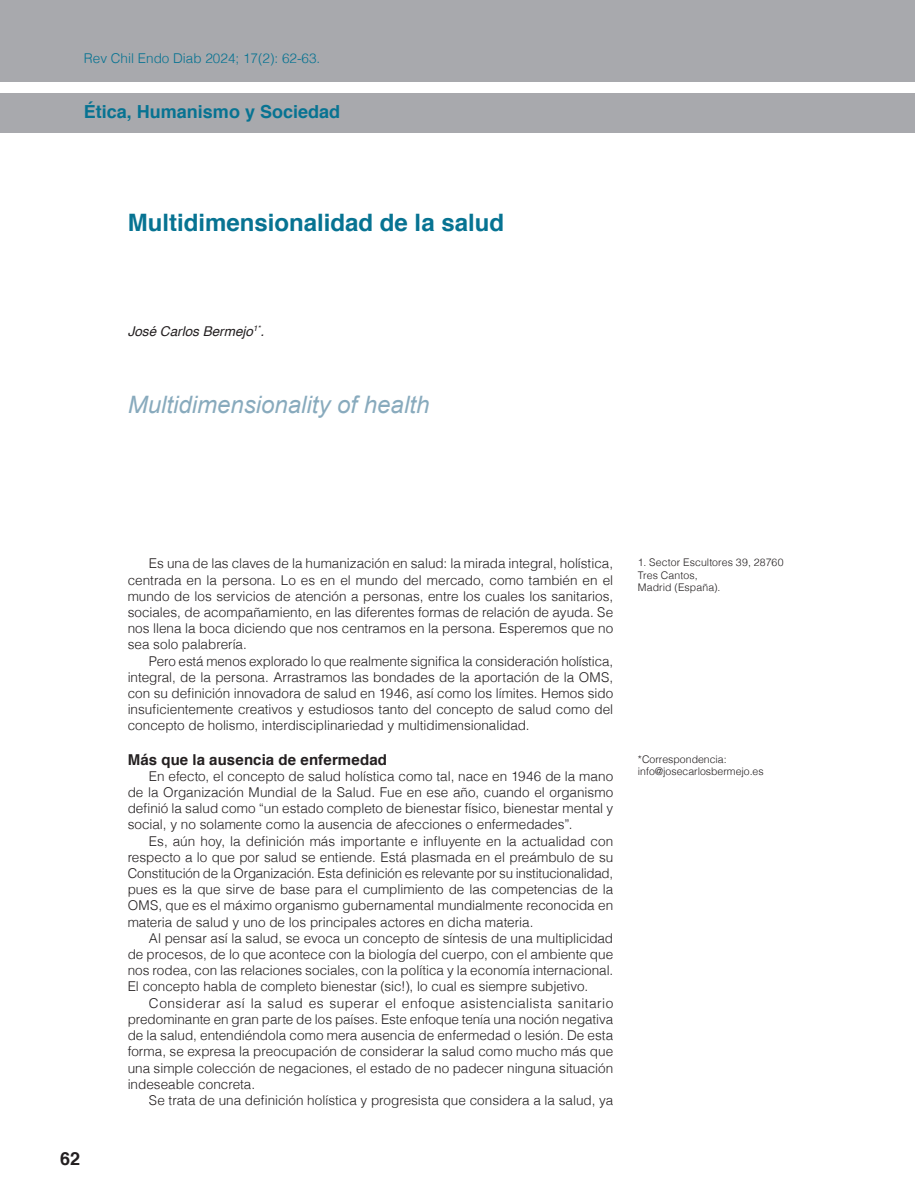
<style>
.page{position:relative;width:915px;height:1191px;background:#fff}
.page>*{position:absolute;margin:0;border:0;box-sizing:border-box;transform-origin:0 0}
.Título{font:700 24px "Helvetica";color:#077392}
.Titule{font:italic 24px "Arial";color:#88aabd}
.t1{font:700 18px "Helvetica";color:#077392}
.t2{font:700 18px "Helvetica";color:#231f20}
.Sub_titulos_1{font:700 15px "Helvetica";letter-spacing:.01em;color:#231f20}
.Texto{font:300 13.5px/16.2px "Helvetica";color:#231f20;text-align:justify}
.t3{font:300 13.5px "Helvetica";color:#077392}
.Autores{font:italic 13.5px "Helvetica";color:#231f20}
.Afilacion_1{font:300 10.5px "Helvetica";letter-spacing:.01em;color:#231f20}
.Correspondencia{font:300 10.5px "Helvetica";color:#231f20}
</style>
<div class="page">
<div style="left:0;top:0;width:914px;height:81px;background:#a8a9ad"></div>
<div style="left:0;top:93px;width:914px;height:40px;background:#a8a9ad"></div>
<p class="t3" style="left:84px;top:46px;width:238px">Rev Chil Endo Diab 2024; 17(2): 62-63.</p>
<h2 class="t1" style="left:84px;top:97px;width:258px">Ética, Humanismo y Sociedad</h2>
<p class="Título" style="left:128px;top:203px;width:378px">Multidimensionalidad de la salud</p>
<p class="Autores" style="left:128px;top:320px;width:138px">José Carlos Bermejo<sup>1*</sup>.</p>
<p class="Titule" style="left:128px;top:389px;width:303px">Multidimensionality of health</p>
<h2 class="t2" style="left:60px;top:1144px;width:22px">62</h2>
<p class="Texto" style="left:128px;top:554px;width:487px;text-indent:21px">Es una de las claves de la humanización en salud: la mirada integral, holística, centrada en la persona. Lo es en el mundo del mercado, como también en el mundo de los servicios de atención a personas, entre los cuales los sanitarios, sociales, de acompañamiento, en las diferentes formas de relación de ayuda. Se nos llena la boca diciendo que nos centramos en la persona. Esperemos que no sea solo palabrería.</p>
<p class="Texto" style="left:128px;top:651px;width:487px;text-indent:21px">Pero está menos explorado lo que realmente significa la consideración holística, integral, de la persona. Arrastramos las bondades de la aportación de la OMS, con su definición innovadora de salud en 1946, así como los límites. Hemos sido insuficientemente creativos y estudiosos tanto del concepto de salud como del concepto de holismo, interdisciplinariedad y multidimensionalidad.</p>
<p class="Sub_titulos_1" style="left:128px;top:747px;width:261px">Más que la ausencia de enfermedad</p>
<p class="Texto" style="left:128px;top:767px;width:487px;text-indent:21px">En efecto, el concepto de salud holística como tal, nace en 1946 de la mano de la Organización Mundial de la Salud. Fue en ese año, cuando el organismo definió la salud como “un estado completo de bienestar físico, bienestar mental y social, y no solamente como la ausencia de afecciones o enfermedades”.</p>
<p class="Texto" style="left:128px;top:831px;width:487px;text-indent:21px">Es, aún hoy, la definición más importante e influyente en la actualidad con respecto a lo que por salud se entiende. Está plasmada en el preámbulo de su Constitución de la Organización. Esta definición es relevante por su institucionalidad, pues es la que sirve de base para el cumplimiento de las competencias de la OMS, que es el máximo organismo gubernamental mundialmente reconocida en materia de salud y uno de los principales actores en dicha materia.</p>
<p class="Texto" style="left:128px;top:929px;width:487px;text-indent:21px">Al pensar así la salud, se evoca un concepto de síntesis de una multiplicidad de procesos, de lo que acontece con la biología del cuerpo, con el ambiente que nos rodea, con las relaciones sociales, con la política y la economía internacional.<br>El concepto habla de completo bienestar (sic!), lo cual es siempre subjetivo.</p>
<p class="Texto" style="left:128px;top:993px;width:487px;text-indent:21px">Considerar así la salud es superar el enfoque asistencialista sanitario predominante en gran parte de los países. Este enfoque tenía una noción negativa de la salud, entendiéndola como mera ausencia de enfermedad o lesión. De esta forma, se expresa la preocupación de considerar la salud como mucho más que una simple colección de negaciones, el estado de no padecer ninguna situación indeseable concreta.</p>
<p class="Texto" style="left:149px;top:1091px;width:465px">Se trata de una definición holística y progresista que considera a la salud, ya</p>
<p class="Afilacion_1" style="left:637px;top:553px;width:147px">1. Sector Escultores 39, 28760</p>
<p class="Afilacion_1" style="left:637px;top:566px;width:61px">Tres Cantos,</p>
<p class="Afilacion_1" style="left:637px;top:579px;width:84px">Madrid (España).</p>
<p class="Correspondencia" style="left:637px;top:750px;width:90px">*Correspondencia:</p>
<p class="Correspondencia" style="left:637px;top:762px;width:127px">info@josecarlosbermejo.es</p>
</div>
